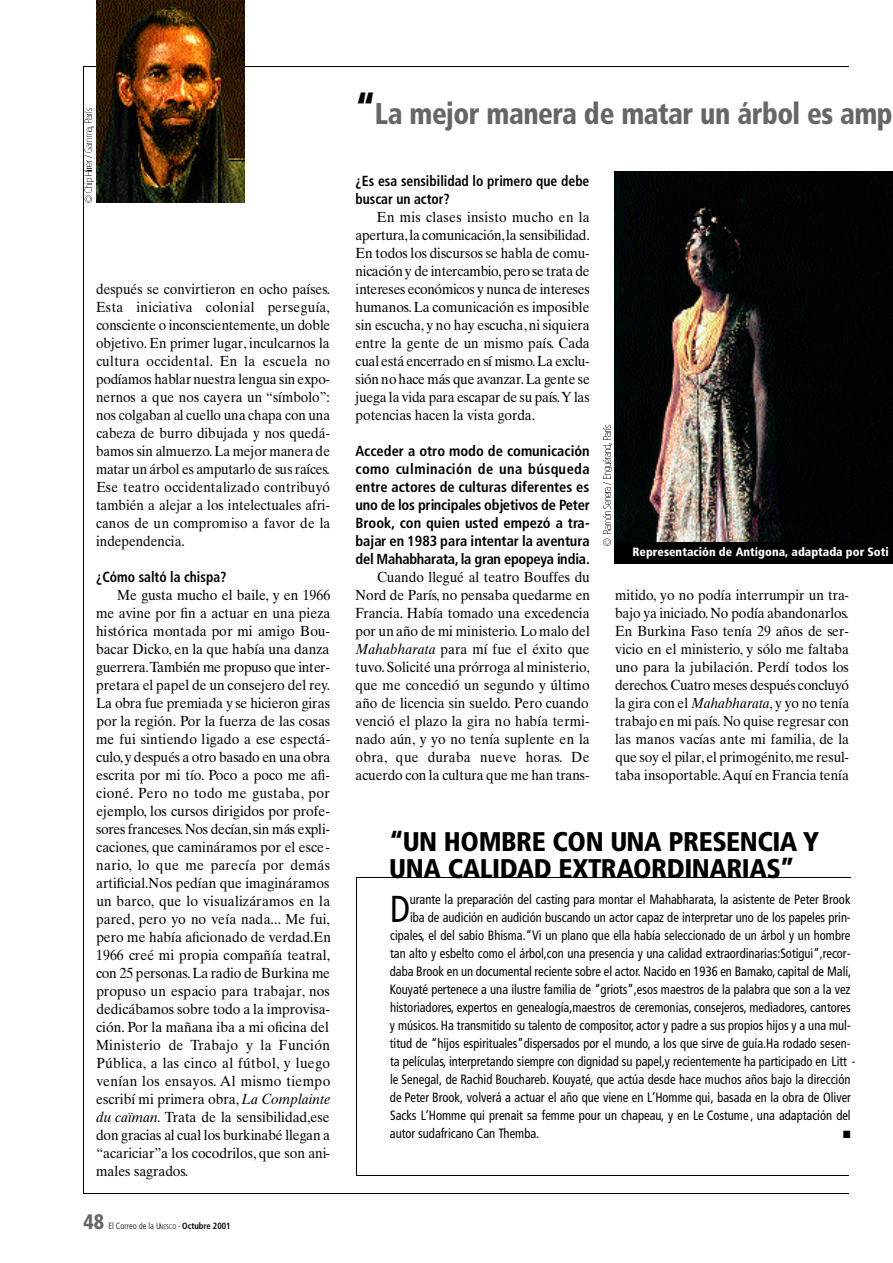
<style>
.page{position:relative;width:893px;height:1263px;background:#fff}
.page>*{position:absolute;margin:0;border:0;box-sizing:border-box;transform-origin:0 0}
.t1{font:condensed 37.5px "Frutiger";color:#000;scale:.93 1}
.t2{font:900 condensed 30px "Frutiger";letter-spacing:-.02em;color:#666;scale:.92 1}
.t3{font:900 condensed 27px/27px "Frutiger";letter-spacing:-.015em;color:#000}
.t4{font:900 condensed 21px "Frutiger";color:#666;scale:.95 1}
.t5{font:14.7px/18px "Times Ten";color:#000;text-align:justify;scale:.93 1}
.t6{font:14.7px/18px "Times Ten";color:#000;scale:.94 1}
.t7{font:14.7px/18px "Times Ten";color:#000;text-align:justify;scale:.92 1}
.t8{font:700 condensed 14.7px/18px "Frutiger";color:#000;text-align:justify}
.t9{font:700 condensed 14.7px/18px "Frutiger";color:#000;scale:.93 1}
.t10{font:condensed 13.5px "Frutiger";color:#000;scale:.93 1}
.t11{font:900 condensed 12px "Frutiger";color:#fff}
.t12{font:10.5px "Zapf Dingbats";color:#000;scale:.93 1}
.t13{font:300 condensed 9px "Frutiger";color:#000;scale:.95 1}
.s1{font-style:italic}
.s2{font-size:6.75px}
.s3{font-weight:700}
.s4{font-size:42px;color:#000}
</style>
<div class="page">
<img style="left:615px;top:171px;width:277px;height:371px">
<div style="left:615px;top:542px;width:277px;height:22px;background:#000"></div>
<hr style="left:83px;top:66px;width:1px;height:1128px;background:#000">
<svg style="left:84px;top:108px;width:10px;height:94px"></svg>
<svg style="left:602px;top:425px;width:10px;height:121px"></svg>
<hr style="left:357px;top:878px;width:493px;height:1px;background:#000">
<hr style="left:357px;top:1176px;width:492px;height:1px;background:#000">
<hr style="left:356px;top:878px;width:1px;height:298px;background:#000">
<hr style="left:83px;top:66px;width:766px;height:1px;background:#000">
<hr style="left:83px;top:1193px;width:766px;height:1px;background:#000">
<img style="left:96px;top:0;width:148px;height:203px">
<p class="t7" style="left:96px;top:281px;width:256px">después se convirtieron en ocho países.<br>Esta iniciativa colonial perseguía, consciente o inconscientemente, un doble objetivo. En primer lugar, inculcarnos la cultura occidental. En la escuela no podíamos hablar nuestra lengua sin expo&shy;nernos a que nos cayera un “ s í m b o l o ” : nos colgaban al cuello una chapa con una cabeza de burro dibujada y nos quedá&shy;bamos sin almuerzo. La mejor manera de matar un árbol es amputarlo de sus raíces.<br>Ese teatro occidentalizado contribuyó también a alejar a los intelectuales afri&shy;canos de un compromiso a favor de la independencia.</p>
<p class="t9" style="left:96px;top:569px;width:142px">¿Cómo saltó la chispa?</p>
<p class="t6" style="left:96px;top:587px;width:251px;text-indent:21px">Me gusta mucho el baile, y en 1966 me avine por fin a actuar en una pieza histórica montada por mi amigo Bou&shy;bacar Dicko, en la que había una danza g u e r r e r a .También me propuso que inter&shy;pretara el papel de un consejero del rey.<br>La obra fue premiada y se hicieron giras por la región. Por la fuerza de las cosas me fui sintiendo ligado a ese espectá&shy;c u l o, y después a otro basado en una obra escrita por mi tío. Poco a poco me afi&shy;c i o n é . Pero no todo me gustaba, p o r ejemplo, los cursos dirigidos por profe&shy;sores franceses. Nos decían, sin más expli&shy;caciones, que camináramos por el esce&shy;n a r i o, lo que me parecía por demás artificial.Nos pedían que imagináramos un barco, que lo visualizáramos en la p a r e d , pero yo no veía nada... Me fui, pero me había aficionado de verdad.En 1966 creé mi propia compañía teatral, con 25 personas. La radio de Burkina me propuso un espacio para trabajar, n o s dedicábamos sobre todo a la improvisa&shy;ción. Por la mañana iba a mi oficina del Ministerio de Trabajo y la Función P ú b l i c a , a las cinco al fútbol, y luego venían los ensayos. Al mismo tiempo escribí mi primera obra,<span class="s1">La Complainte du caïman.</span> Trata de la sensibilidad,ese don gracias al cual los burkinabé llegan a “acariciar”a los cocodrilos, que son ani&shy;males sagrados.</p>
<h3 class="t4" style="left:83px;top:1214px;width:23px">48</h3>
<p class="t13" style="left:108px;top:1222px;width:130px">El Correo de la U<span class="s2">NESCO</span> - <span class="s3">Octubre 2001</span></p>
<h2 class="t2" style="left:355px;top:101px;width:585px"><span class="s4">“</span>La mejor manera de matar un árbol es amp</h2>
<p class="t9" style="left:355px;top:173px;width:253px">¿Es esa sensibilidad lo primero que debe buscar un actor?</p>
<p class="t5" style="left:355px;top:209px;width:254px;text-indent:22px">En mis clases insisto mucho en la a p e r t u r a ,la comunicación,la sensibilidad.<br>En todos los discursos se habla de comu&shy;nicación y de intercambio, pero se trata de intereses económicos y nunca de intereses humanos. La comunicación es imposible sin escucha, y no hay escucha, ni siquiera entre la gente de un mismo país. C a d a cual está encerrado en sí mismo.La exclu&shy;sión no hace más que avanzar. La gente se juega la vida para escapar de su país.Y las potencias hacen la vista gorda.</p>
<p class="t8" style="left:355px;top:443px;width:236px">Acceder a otro modo de comunicación como culminación de una búsqueda entre actores de culturas diferentes es uno de los principales objetivos de Pe t e r Brook, con quien usted empezó a tra&shy;bajar en 1983 para intentar la aventura del M a h a b h a r a t a, la gran epopeya india.</p>
<p class="t5" style="left:355px;top:569px;width:254px;text-indent:22px">Cuando llegué al teatro Bouffes du Nord de París, no pensaba quedarme en Francia. Había tomado una excedencia por un año de mi ministerio. Lo malo del <span class="s1">M a h a b h a r a t a</span> para mí fue el éxito que tuvo. Solicité una prórroga al ministerio, que me concedió un segundo y último año de licencia sin sueldo. Pero cuando venció el plazo la gira no había termi&shy;nado aún, y yo no tenía suplente en la o b r a , que duraba nueve horas. D e acuerdo con la cultura que me han trans-</p>
<p class="t11" style="left:632px;top:547px;width:258px">Representación de Antígona, adaptada por Soti</p>
<p class="t5" style="left:615px;top:587px;width:253px">mitido, yo no podía interrumpir un tra&shy;bajo ya iniciado. No podía abandonarlos.<br>En Burkina Faso tenía 29 años de ser&shy;vicio en el ministerio, y sólo me faltaba uno para la jubilación. Perdí todos los d e r e c h o s. Cuatro meses después concluyó la gira con el <span class="s1">Mahabharata</span>, y yo no tenía trabajo en mi país. No quise regresar con las manos vacías ante mi familia, de la que soy el pilar, el primogénito, me resul&shy;taba insoportable.Aquí en Francia tenía</p>
<h3 class="t3" style="left:389px;top:830px;width:431px">“UN HOMBRE CON UNA PRESENCIA Y<br>UNA CALIDAD EXTRAO R D I N A R I A S ”</h3>
<h1 class="t1" style="left:390px;top:894px;width:23px">D</h1>
<p class="t10" style="left:410px;top:894px;width:475px">urante la preparación del casting para montar el Mahabharata, la asistente de Peter Brook</p>
<p class="t10" style="left:410px;top:912px;width:475px">iba de audición en audición buscando un actor capaz de interpretar uno de los papeles prin-</p>
<p class="t10" style="left:390px;top:930px;width:496px">cipales, el del sabio Bhisma.“Vi un plano que ella había seleccionado de un árbol y un hombre</p>
<p class="t10" style="left:390px;top:948px;width:497px">tan alto y esbelto como el árbol,con una presencia y una calidad extraordinarias:Sotigui”,recor-</p>
<p class="t10" style="left:390px;top:966px;width:497px">daba Brook en un documental reciente sobre el actor. Nacido en 1936 en Bamako, capital de Malí,</p>
<p class="t10" style="left:390px;top:984px;width:496px">Kouyaté pertenece a una ilustre familia de “griots”,esos maestros de la palabra que son a la vez</p>
<p class="t10" style="left:390px;top:1002px;width:497px">historiadores, expertos en genealogía,maestros de ceremonias, consejeros, mediadores, cantores</p>
<p class="t10" style="left:390px;top:1020px;width:497px">y músicos. Ha transmitido su talento de compositor, actor y padre a sus propios hijos y a una mul-</p>
<p class="t10" style="left:390px;top:1038px;width:497px">titud de “hijos espirituales”dispersados por el mundo, a los que sirve de guía.Ha rodado sesen-</p>
<p class="t10" style="left:390px;top:1056px;width:502px">ta películas, interpretando siempre con dignidad su papel,y recientemente ha participado en Litt -</p>
<p class="t10" style="left:390px;top:1074px;width:496px">le Senegal, de Rachid Bouchareb. Kouyaté, que actúa desde hace muchos años bajo la dirección</p>
<p class="t10" style="left:390px;top:1092px;width:497px">de Peter Brook, volverá a actuar el año que viene en L’Homme qui, basada en la obra de Oliver</p>
<p class="t10" style="left:390px;top:1110px;width:497px">Sacks L’Homme qui prenait sa femme pour un chapeau, y en Le Costume , una adaptación del</p>
<p class="t10" style="left:390px;top:1128px;width:162px">autor sudafricano Can Themba.</p>
<p class="t12" style="left:843px;top:1129px;width:9px">■</p>
</div>
